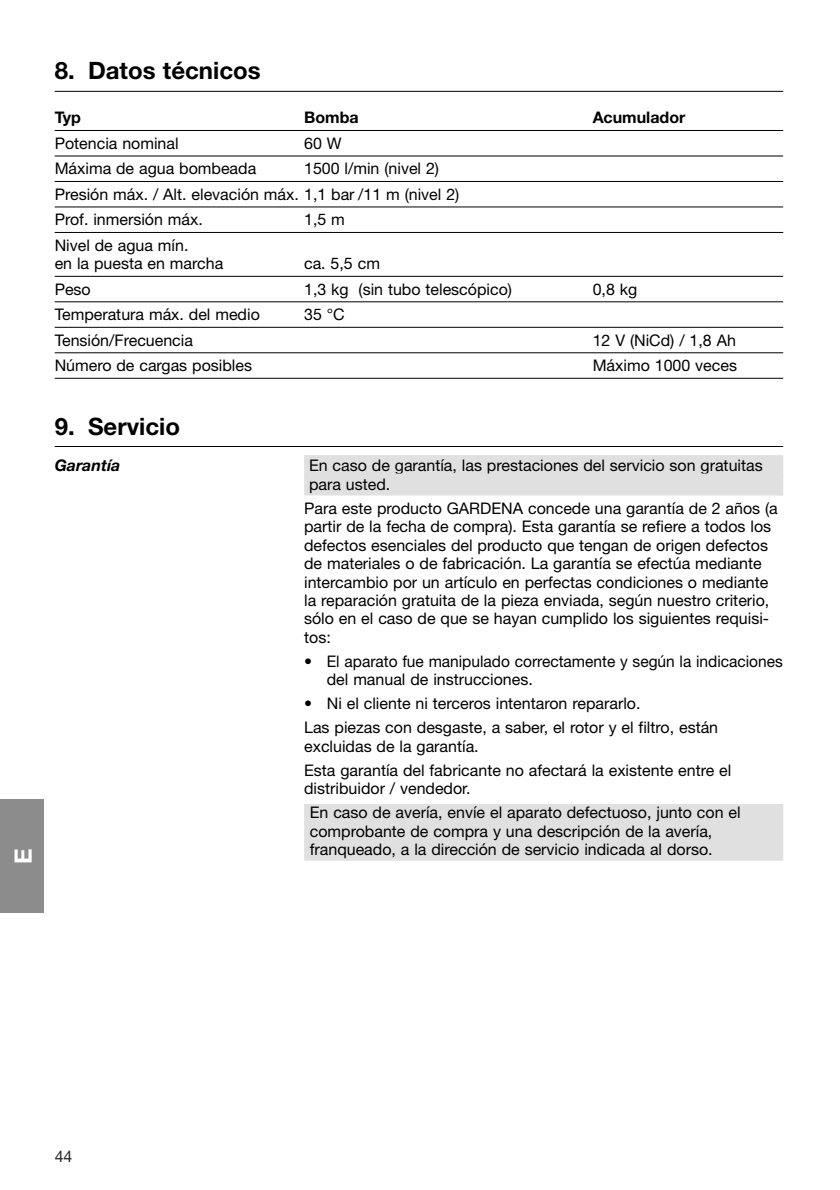
<style>
.page{position:relative;width:840px;height:1190px;background:#fff}
.page>*{position:absolute;margin:0;border:0;box-sizing:border-box;transform-origin:0 0}
.t1{font:700 24px "Helvetica Neue";color:#000}
.t2{font:700 24px "Helvetica Neue";color:#fff}
.t3{font:16px/18.4px "Helvetica Neue";color:#000}
.t4{font:700 16px "Helvetica Neue";color:#000}
.t5{font:italic 700 16px "Helvetica Neue";color:#000}
.t6{font:16px "Helvetica Neue";color:#231f1f}
</style>
<div class="page">
<div style="left:0;top:799px;width:43px;height:114px;background:#8c8c8c"></div>
<hr style="left:55px;top:91px;width:728px;height:1px;background:#000">
<hr style="left:55px;top:130px;width:728px;height:1px;background:#000">
<hr style="left:55px;top:156px;width:728px;height:1px;background:#000">
<hr style="left:55px;top:181px;width:728px;height:1px;background:#000">
<hr style="left:55px;top:206px;width:728px;height:1px;background:#000">
<hr style="left:55px;top:232px;width:728px;height:1px;background:#000">
<hr style="left:55px;top:276px;width:728px;height:1px;background:#000">
<hr style="left:55px;top:301px;width:728px;height:1px;background:#000">
<hr style="left:55px;top:327px;width:728px;height:1px;background:#000">
<hr style="left:55px;top:352px;width:728px;height:1px;background:#000">
<hr style="left:55px;top:378px;width:728px;height:1px;background:#000">
<hr style="left:55px;top:446px;width:728px;height:1px;background:#000">
<div style="left:304px;top:455px;width:479px;height:22px;background:#e0e0e0"></div>
<div style="left:304px;top:474px;width:479px;height:22px;background:#e0e0e0"></div>
<div style="left:304px;top:804px;width:479px;height:20px;background:#e0e0e0"></div>
<div style="left:304px;top:822px;width:479px;height:20px;background:#e0e0e0"></div>
<div style="left:304px;top:841px;width:479px;height:20px;background:#e0e0e0"></div>
<h1 class="t2" style="left:15px;top:864px;width:17px;rotate:-90deg">E</h1>
<h1 class="t1" style="left:55px;top:62px;width:207px">8. Datos técnicos</h1>
<p class="t4" style="left:55px;top:112px;width:28px">Typ</p>
<p class="t4" style="left:304px;top:112px;width:56px">Bomba</p>
<p class="t4" style="left:593px;top:112px;width:94px">Acumulador</p>
<p class="t3" style="left:55px;top:136px;width:126px">Potencia nominal</p>
<p class="t3" style="left:304px;top:136px;width:39px">60 W</p>
<p class="t3" style="left:55px;top:161px;width:203px">Máxima de agua bombeada</p>
<p class="t3" style="left:55px;top:158px;width:406px;line-height:25.4px;text-indent:249px">1500 l/min (nivel 2)<br>Presión máx. / Alt. elevación máx. 1,1 bar /11 m (nivel 2)<br>Prof. inmersión máx.</p>
<p class="t3" style="left:304px;top:212px;width:42px">1,5 m</p>
<p class="t3" style="left:55px;top:238px;width:170px">Nivel de agua mín.<br>en la puesta en marcha</p>
<p class="t3" style="left:304px;top:256px;width:77px">ca. 5,5 cm</p>
<p class="t3" style="left:55px;top:281px;width:38px">Peso</p>
<p class="t3" style="left:304px;top:281px;width:209px">1,3 kg (sin tubo telescópico)</p>
<p class="t3" style="left:593px;top:281px;width:46px">0,8 kg</p>
<p class="t3" style="left:55px;top:307px;width:207px">Temperatura máx. del medio</p>
<p class="t3" style="left:304px;top:307px;width:42px">35 °C</p>
<p class="t3" style="left:55px;top:332px;width:140px">Tensión/Frecuencia</p>
<p class="t3" style="left:593px;top:332px;width:145px">12 V (NiCd) / 1,8 Ah</p>
<p class="t3" style="left:55px;top:358px;width:199px">Número de cargas posibles</p>
<p class="t3" style="left:593px;top:358px;width:146px">Máximo 1000 veces</p>
<h1 class="t1" style="left:55px;top:418px;width:127px">9. Servicio</h1>
<p class="t5" style="left:55px;top:460px;width:67px">Garantía</p>
<p class="t3" style="left:309px;top:458px;width:455px">En caso de garantía, las prestaciones del servicio son gratuitas para usted.</p>
<p class="t3" style="left:304px;top:501px;width:475px">Para este producto GARDENA concede una garantía de 2 años (a partir de la fecha de compra). Esta garantía se refiere a todos los defectos esenciales del producto que tengan de origen defectos de materiales o de fabricación. La garantía se efectúa mediante intercambio por un artículo en perfectas condiciones o mediante la reparación gratuita de la pieza enviada, según nuestro criterio, sólo en el caso de que se hayan cumplido los siguientes requisi&shy;tos:</p>
<p class="t3" style="left:327px;top:653px;width:458px;text-indent:-23px">• El aparato fue manipulado correctamente y según la indicaciones del manual de instrucciones.</p>
<p class="t3" style="left:304px;top:693px;width:416px;line-height:24px">• Ni el cliente ni terceros intentaron repararlo.<br>Las piezas con desgaste, a saber, el rotor y el filtro, están</p>
<p class="t3" style="left:304px;top:736px;width:429px;line-height:24px">excluidas de la garantía.<br>Esta garantía del fabricante no afectará la existente entre el</p>
<p class="t3" style="left:310px;top:778px;width:432px;line-height:24px;text-indent:-6px">distribuidor / vendedor.<br>En caso de avería, envíe el aparato defectuoso, junto con el</p>
<p class="t3" style="left:310px;top:823px;width:404px">comprobante de compra y una descripción de la avería, franqueado, a la dirección de servicio indicada al dorso.</p>
<p class="t6" style="left:55px;top:1151px;width:19px">44</p>
</div>
